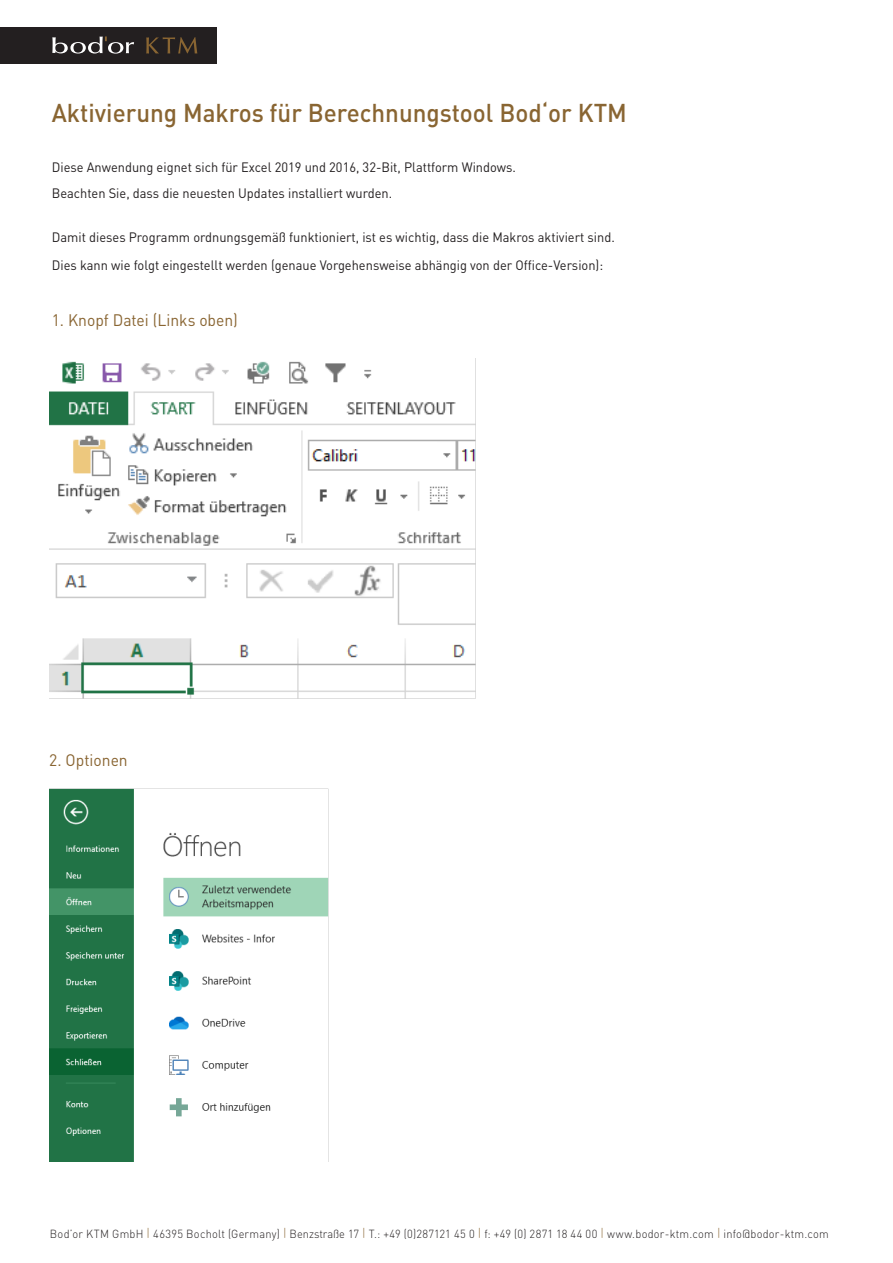
<style>
.page{position:relative;width:893px;height:1263px;background:#fff}
.page>*{position:absolute;margin:0;border:0;box-sizing:border-box;transform-origin:0 0}
._01_Inhalt_Fliesstex{font:500 25.5px "DIN Pro";color:#896532;scale:.95 1}
._01_Inhalt_Fliesstex-2{font:16.5px "DIN Pro";color:#896532;scale:.95 1}
._01_Inhalt_Fliesstex-3{font:13.5px "DIN Pro";color:#231f20;scale:.95 1}
.Kievit-Book_7_pt{font:300 11.7px "DIN Pro";letter-spacing:.02em;color:#231f20;scale:.95 1}
.s1{color:#896532}
</style>
<div class="page">
<img style="left:50px;top:358px;width:426px;height:341px">
<img style="left:49px;top:788px;width:279px;height:373px">
<div style="left:0;top:27px;width:216px;height:37px;background:#231f20"></div>
<svg style="left:52px;top:36px;width:82px;height:18px"></svg>
<svg style="left:146px;top:37px;width:51px;height:17px"></svg>
<p class="_01_Inhalt_Fliesstex" style="left:52px;top:95px;width:607px">Aktivierung Makros für Berechnungstool Bod‘or KTM</p>
<p class="_01_Inhalt_Fliesstex-3" style="left:52px;top:158px;width:490px">Diese Anwendung eignet sich für Excel 2019 und 2016, 32-Bit, Plattform Windows.</p>
<p class="_01_Inhalt_Fliesstex-3" style="left:52px;top:184px;width:360px">Beachten Sie, dass die neuesten Updates installiert wurden.</p>
<p class="_01_Inhalt_Fliesstex-3" style="left:52px;top:228px;width:594px">Damit dieses Programm ordnungsgemäß funktioniert, ist es wichtig, dass die Makros aktiviert sind.</p>
<p class="_01_Inhalt_Fliesstex-3" style="left:52px;top:256px;width:582px">Dies kann wie folgt eingestellt werden (genaue Vorgehensweise abhängig von der Office-Version):</p>
<p class="_01_Inhalt_Fliesstex-2" style="left:52px;top:309px;width:197px">1. Knopf Datei (Links oben)</p>
<p class="_01_Inhalt_Fliesstex-2" style="left:49px;top:748px;width:84px">2. Optionen</p>
<p class="Kievit-Book_7_pt" style="left:50px;top:1225px;width:821px">Bod’or KTM GmbH <span class="s1">|</span> 46395 Bocholt (Germany) <span class="s1">|</span> Benzstraße 17 <span class="s1">|</span> T.: +49 (0)287121 45 0 <span class="s1">|</span> f: +49 (0) 2871 18 44 00 <span class="s1">|</span> www.bodor-ktm.com <span class="s1">|</span> info@bodor-ktm.com</p>
</div>
